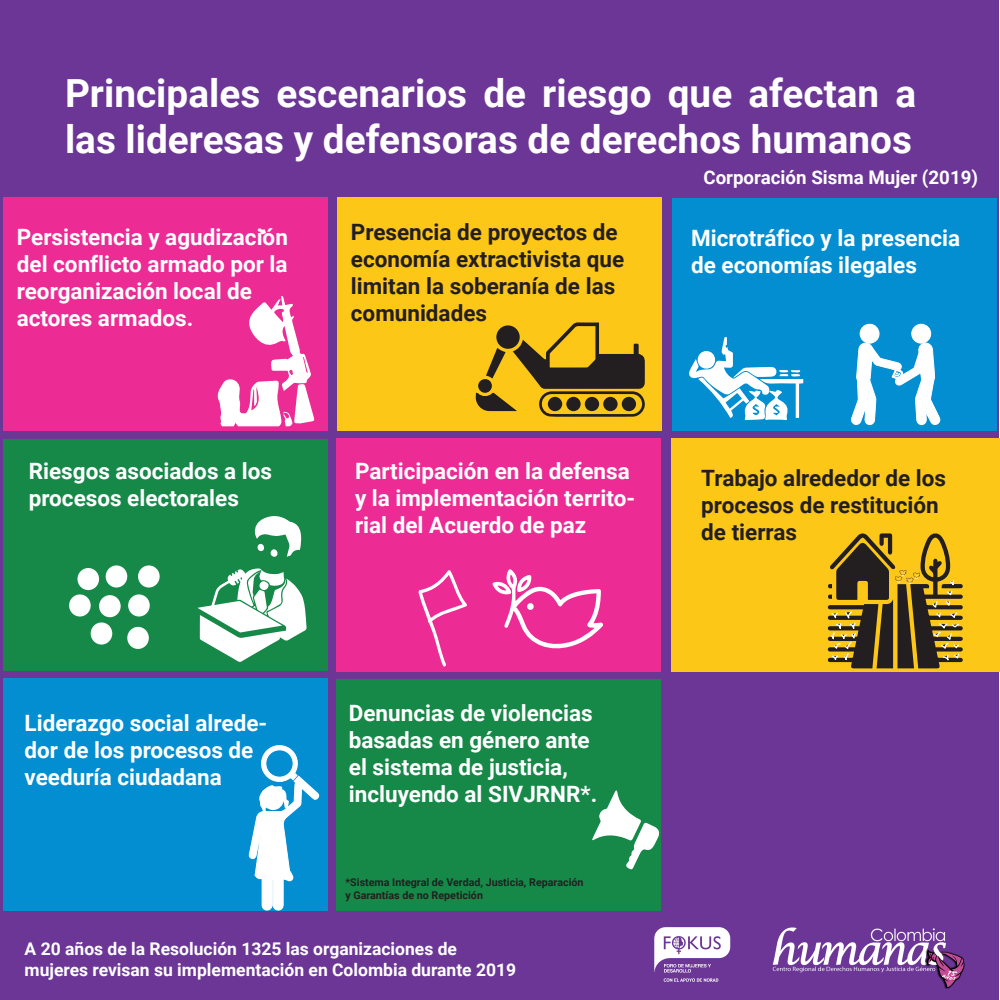
<style>
.page{position:relative;width:1000px;height:1000px;background:#fff}
.page>*{position:absolute;margin:0;border:0;box-sizing:border-box;transform-origin:0 0}
.t1{font:700 38.75px/46.5px "Roboto";color:#fff}
.t2{font:700 22.5px/27px "Roboto";color:#fff}
.t3{font:700 22.5px/27px "Roboto";color:#231f20}
.t4{font:700 18.75px "Roboto";color:#fff}
.t5{font:700 17.5px/21px "Roboto";color:#fff}
.t6{font:700 10.75px/12.9px "Roboto";color:#231f20}
</style>
<div class="page">
<div style="left:0;top:0;width:999px;height:1000px;background:#6b3695"></div>
<div style="left:3px;top:197px;width:324px;height:234px;background:#ec2b94"></div>
<div style="left:338px;top:197px;width:324px;height:234px;background:#fdc717"></div>
<div style="left:673px;top:198px;width:324px;height:233px;background:#028ed1"></div>
<div style="left:3px;top:439px;width:324px;height:231px;background:#168948"></div>
<div style="left:336px;top:438px;width:325px;height:234px;background:#ec2b94"></div>
<div style="left:671px;top:438px;width:329px;height:234px;background:#fdc717"></div>
<div style="left:3px;top:678px;width:324px;height:233px;background:#028ed1"></div>
<div style="left:336px;top:679px;width:324px;height:231px;background:#168948"></div>
<img style="left:772px;top:927px;width:193px;height:62px">
<img style="left:654px;top:927px;width:77px;height:55px">
<svg style="left:260px;top:230px;width:6px;height:4px"></svg>
<svg style="left:217px;top:296px;width:98px;height:130px"></svg>
<svg style="left:475px;top:322px;width:170px;height:95px"></svg>
<div style="left:478px;top:379px;width:14px;height:14px;background:#231f20;border-radius:50%"></div>
<div style="left:622px;top:397px;width:14px;height:14px;background:#231f20;border-radius:50%"></div>
<div style="left:548px;top:397px;width:14px;height:14px;background:#231f20;border-radius:50%"></div>
<div style="left:566px;top:397px;width:15px;height:14px;background:#231f20;border-radius:50%"></div>
<div style="left:603px;top:397px;width:15px;height:14px;background:#231f20;border-radius:50%"></div>
<div style="left:585px;top:397px;width:14px;height:14px;background:#231f20;border-radius:50%"></div>
<div style="left:912px;top:324px;width:19px;height:19px;background:#fff;border-radius:50%"></div>
<div style="left:912px;top:324px;width:19px;height:19px;border:1px solid #fff;border-radius:50%"></div>
<div style="left:860px;top:324px;width:19px;height:19px;background:#fff;border-radius:50%"></div>
<div style="left:860px;top:324px;width:19px;height:19px;border:1px solid #fff;border-radius:50%"></div>
<svg style="left:851px;top:342px;width:90px;height:83px"></svg>
<svg style="left:689px;top:337px;width:114px;height:83px"></svg>
<svg style="left:254px;top:516px;width:48px;height:41px"></svg>
<div style="left:271px;top:549px;width:7px;height:8px;background:#fff;border-radius:50%"></div>
<div style="left:258px;top:544px;width:6px;height:7px;background:#fff;border-radius:50%"></div>
<svg style="left:197px;top:568px;width:110px;height:94px"></svg>
<div style="left:69px;top:594px;width:22px;height:23px;background:#fff;border-radius:50%"></div>
<div style="left:99px;top:595px;width:22px;height:22px;background:#fff;border-radius:50%"></div>
<div style="left:91px;top:622px;width:21px;height:23px;background:#fff;border-radius:50%"></div>
<div style="left:127px;top:627px;width:22px;height:22px;background:#fff;border-radius:50%"></div>
<div style="left:106px;top:565px;width:21px;height:23px;background:#fff;border-radius:50%"></div>
<div style="left:138px;top:565px;width:22px;height:23px;background:#fff;border-radius:50%"></div>
<div style="left:77px;top:568px;width:22px;height:22px;background:#fff;border-radius:50%"></div>
<div style="left:128px;top:594px;width:22px;height:23px;background:#fff;border-radius:50%"></div>
<svg style="left:418px;top:570px;width:49px;height:97px"></svg>
<svg style="left:493px;top:569px;width:110px;height:80px"></svg>
<div style="left:527px;top:603px;width:7px;height:7px;background:#fff;border-radius:50%"></div>
<svg style="left:828px;top:533px;width:135px;height:135px"></svg>
<svg style="left:249px;top:745px;width:70px;height:166px"></svg>
<svg style="left:592px;top:790px;width:68px;height:80px"></svg>
<h1 class="t1" style="left:65px;top:68px;width:853px">Principales escenarios de riesgo que afectan a las lideresas y defensoras de derechos humanos</h1>
<p class="t4" style="left:703px;top:164px;width:276px">Corporación Sisma Mujer (2019)</p>
<p class="t2" style="left:17px;top:223px;width:273px">Persistencia y agudización del conflicto armado por la reorganización local de actores armados.</p>
<p class="t3" style="left:351px;top:217px;width:275px">Presencia de proyectos de economía extractivista que limitan la soberanía de las comunidades</p>
<p class="t2" style="left:691px;top:224px;width:271px">Microtráfico y la presencia de economías ilegales</p>
<p class="t2" style="left:29px;top:457px;width:245px">Riesgos asociados a los procesos electorales</p>
<p class="t2" style="left:355px;top:457px;width:282px">Participación en la defensa y la implementación territo&shy;rial del Acuerdo de paz</p>
<p class="t3" style="left:701px;top:463px;width:246px">Trabajo alrededor de los procesos de restitución de tierras</p>
<p class="t2" style="left:25px;top:708px;width:244px">Liderazgo social alrede&shy;dor de los procesos de veeduría ciudadana</p>
<p class="t2" style="left:349px;top:699px;width:250px">Denuncias de violencias basadas en género ante el sistema de justicia, incluyendo al SIVJRNR*.</p>
<p class="t6" style="left:345px;top:875px;width:240px">*Sistema Integral de Verdad, Justicia, Reparación y Garantías de no Repetición</p>
<p class="t5" style="left:25px;top:937px;width:493px">A 20 años de la Resolución 1325 las organizaciones de mujeres revisan su implementación en Colombia durante 2019</p>
</div>
